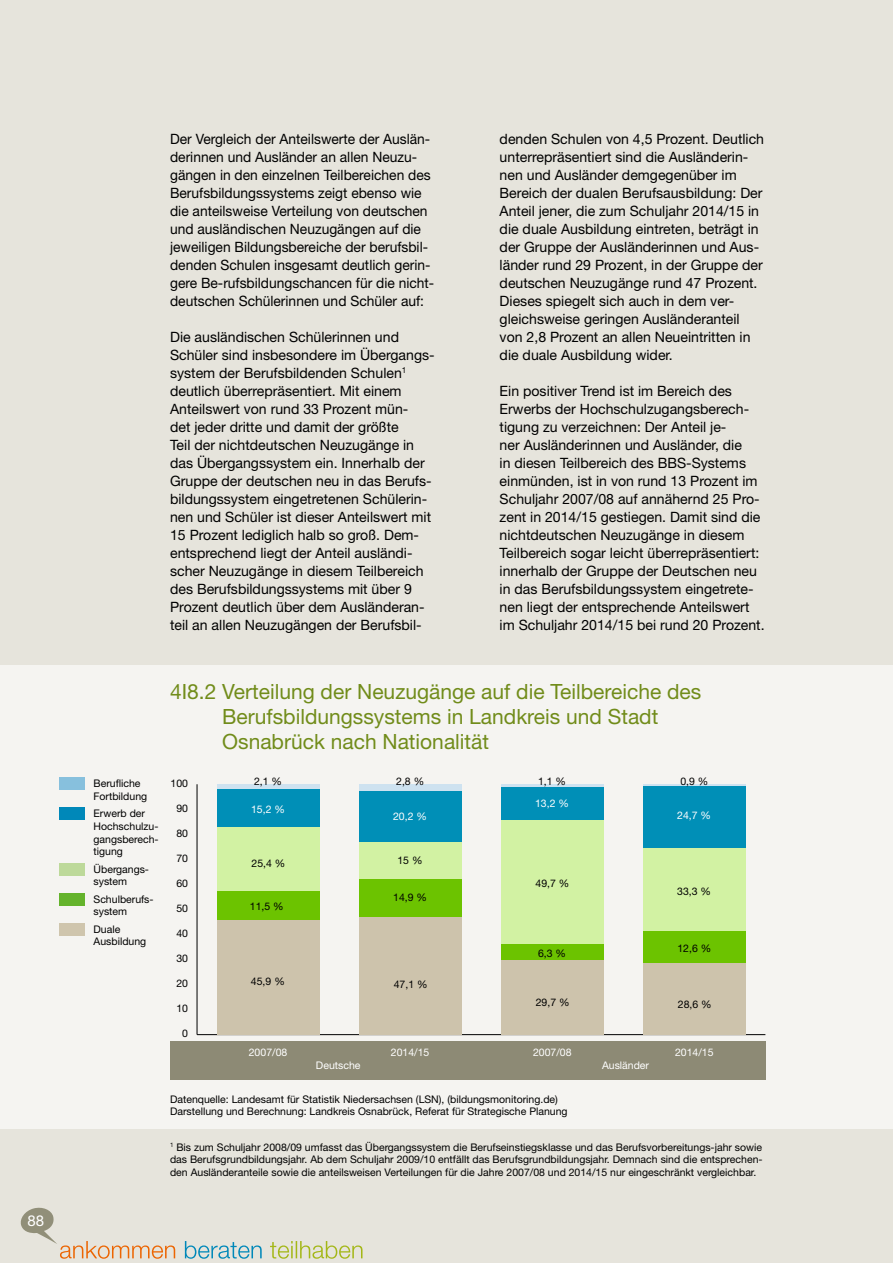
<style>
.page{position:relative;width:893px;height:1263px;background:#e6e4dc}
.page>*{position:absolute;margin:0;border:0;box-sizing:border-box;transform-origin:0 0}
.t1{font:21px/25.2px "Helvetica Neue LT Std";color:#718c1a}
.t2{font:15px "Helvetica Neue LT Std";color:#fff}
.t3{font:14.25px/18px "Helvetica Neue LT Std";color:#000}
.t4{font:10.5px/12.8px "Helvetica Neue LT Std";color:#000}
.t5{font:10.5px "Helvetica Neue";color:#000}
.t6{font:10.5px "Helvetica Neue";color:#fff}
</style>
<div class="page">
<div style="left:0;top:665px;width:893px;height:464px;background:#f5f4f1"></div>
<div style="left:170px;top:1042px;width:595px;height:38px;background:#8d8a75"></div>
<hr style="left:197px;top:1034px;width:568px;height:1px;background:#000">
<hr style="left:197px;top:784px;width:1px;height:251px;background:#000">
<div style="left:217px;top:784px;width:102px;height:5px;background:#cee2f0"></div>
<div style="left:359px;top:784px;width:102px;height:7px;background:#cee2f0"></div>
<hr style="left:501px;top:784px;width:102px;height:3px;background:#cee2f0">
<hr style="left:643px;top:784px;width:102px;height:2px;background:#cee2f0">
<div style="left:217px;top:789px;width:102px;height:38px;background:#008fb7"></div>
<div style="left:359px;top:791px;width:102px;height:51px;background:#008fb7"></div>
<div style="left:501px;top:787px;width:102px;height:33px;background:#008fb7"></div>
<div style="left:643px;top:786px;width:102px;height:62px;background:#008fb7"></div>
<div style="left:217px;top:827px;width:102px;height:64px;background:#d2f2a3"></div>
<div style="left:359px;top:842px;width:102px;height:37px;background:#d2f2a3"></div>
<div style="left:501px;top:820px;width:102px;height:124px;background:#d2f2a3"></div>
<div style="left:643px;top:848px;width:102px;height:83px;background:#d2f2a3"></div>
<div style="left:217px;top:891px;width:102px;height:29px;background:#6cc300"></div>
<div style="left:359px;top:879px;width:102px;height:38px;background:#6cc300"></div>
<div style="left:501px;top:944px;width:102px;height:16px;background:#6cc300"></div>
<div style="left:643px;top:931px;width:102px;height:32px;background:#6cc300"></div>
<div style="left:217px;top:920px;width:102px;height:115px;background:#cdc3ac"></div>
<div style="left:359px;top:917px;width:102px;height:118px;background:#cdc3ac"></div>
<div style="left:501px;top:960px;width:102px;height:75px;background:#cdc3ac"></div>
<div style="left:643px;top:963px;width:102px;height:72px;background:#cdc3ac"></div>
<div style="left:60px;top:777px;width:25px;height:13px;background:#87c0dd"></div>
<div style="left:60px;top:807px;width:25px;height:13px;background:#0088b9"></div>
<div style="left:60px;top:863px;width:25px;height:13px;background:#bdd99a"></div>
<div style="left:60px;top:893px;width:25px;height:13px;background:#64b32c"></div>
<div style="left:60px;top:923px;width:25px;height:13px;background:#cfc5ad"></div>
<svg style="left:270px;top:1241px;width:92px;height:18px"></svg>
<svg style="left:185px;top:1241px;width:77px;height:18px"></svg>
<svg style="left:20px;top:1207px;width:155px;height:52px"></svg>
<p class="t2" style="left:28px;top:1211px;width:18px">88</p>
<p class="t3" style="left:170px;top:130px;width:266px">Der Vergleich der Anteilswerte der Auslän&shy;derinnen und Ausländer an allen Neuzu&shy;gängen in den einzelnen Teilbereichen des Berufsbildungssystems zeigt ebenso wie die anteilsweise Verteilung von deutschen und ausländischen Neuzugängen auf die jeweiligen Bildungsbereiche der berufsbil&shy;denden Schulen insgesamt deutlich gerin&shy;gere Be-rufsbildungschancen für die nicht&shy;deutschen Schülerinnen und Schüler auf:</p>
<p class="t3" style="left:170px;top:328px;width:266px">Die ausländischen Schülerinnen und Schüler sind insbesondere im Übergangs&shy;system der Berufsbildenden Schulen<sup>1 </sup>deutlich überrepräsentiert. Mit einem Anteilswert von rund 33 Prozent mün-<br>det jeder dritte und damit der größte<br>Teil der nichtdeutschen Neuzugänge in das Übergangssystem ein. Innerhalb der Gruppe der deutschen neu in das Berufs&shy;bildungssystem eingetretenen Schülerin&shy;nen und Schüler ist dieser Anteilswert mit 15 Prozent lediglich halb so groß. Dem&shy;entsprechend liegt der Anteil ausländi&shy;scher Neuzugänge in diesem Teilbereich des Berufsbildungssystems mit über 9<br>Prozent deutlich über dem Ausländeran&shy;teil an allen Neuzugängen der Berufsbil-</p>
<p class="t3" style="left:500px;top:130px;width:266px">denden Schulen von 4,5 Prozent. Deutlich unterrepräsentiert sind die Ausländerin&shy;nen und Ausländer demgegenüber im Bereich der dualen Berufsausbildung: Der Anteil jener, die zum Schuljahr 2014/15 in die duale Ausbildung eintreten, beträgt in der Gruppe der Ausländerinnen und Aus&shy;länder rund 29 Prozent, in der Gruppe der deutschen Neuzugänge rund 47 Prozent.<br>Dieses spiegelt sich auch in dem ver&shy;gleichsweise geringen Ausländeranteil von 2,8 Prozent an allen Neueintritten in die duale Ausbildung wider.</p>
<p class="t3" style="left:500px;top:382px;width:266px">Ein positiver Trend ist im Bereich des Erwerbs der Hochschulzugangsberech&shy;tigung zu verzeichnen: Der Anteil je-<br>ner Ausländerinnen und Ausländer, die<br>in diesen Teilbereich des BBS-Systems einmünden, ist in von rund 13 Prozent im Schuljahr 2007/08 auf annähernd 25 Pro&shy;zent in 2014/15 gestiegen. Damit sind die nichtdeutschen Neuzugänge in diesem Teilbereich sogar leicht überrepräsentiert: innerhalb der Gruppe der Deutschen neu in das Berufsbildungssystem eingetrete&shy;nen liegt der entsprechende Anteilswert im Schuljahr 2014/15 bei rund 20 Prozent.</p>
<p class="t4" style="left:94px;top:777px;width:55px">Berufliche<br>Fortbildung</p>
<p class="t4" style="left:94px;top:807px;width:67px">Erwerb der<br>Hochschulzu&shy;gangsberech&shy;tigung</p>
<p class="t4" style="left:94px;top:862px;width:57px">Übergangs&shy;system</p>
<p class="t4" style="left:94px;top:892px;width:62px">Schulberufs&shy;system</p>
<p class="t4" style="left:94px;top:922px;width:54px">Duale<br>Ausbildung</p>
<h1 class="t1" style="left:222px;top:678px;width:481px;text-indent:-52px">4I8.2 Verteilung der Neuzugänge auf die Teilbereiche des<br>Berufsbildungssystems in Landkreis und Stadt<br>Osnabrück nach Nationalität</h1>
<p class="t5" style="left:171px;top:776px;width:19px">100</p>
<p class="t5" style="left:254px;top:775px;width:30px">2,1 %</p>
<p class="t5" style="left:396px;top:775px;width:30px">2,8 %</p>
<p class="t5" style="left:538px;top:775px;width:30px">1,1 %</p>
<p class="t5" style="left:680px;top:775px;width:30px">0,9 %</p>
<p class="t5" style="left:176px;top:802px;width:13px">90</p>
<p class="t6" style="left:251px;top:803px;width:35px">15,2 %</p>
<p class="t6" style="left:393px;top:810px;width:35px">20,2 %</p>
<p class="t6" style="left:535px;top:797px;width:35px">13,2 %</p>
<p class="t6" style="left:677px;top:809px;width:35px">24,7 %</p>
<p class="t5" style="left:176px;top:827px;width:13px">80</p>
<p class="t5" style="left:176px;top:852px;width:13px">70</p>
<p class="t5" style="left:252px;top:857px;width:35px">25,4 %</p>
<p class="t5" style="left:397px;top:854px;width:27px">15 %</p>
<p class="t5" style="left:176px;top:877px;width:13px">60</p>
<p class="t5" style="left:176px;top:902px;width:13px">50</p>
<p class="t5" style="left:250px;top:900px;width:35px">11,5 %</p>
<p class="t5" style="left:393px;top:891px;width:35px">14,9 %</p>
<p class="t5" style="left:536px;top:877px;width:35px">49,7 %</p>
<p class="t5" style="left:677px;top:885px;width:35px">33,3 %</p>
<p class="t5" style="left:176px;top:927px;width:13px">40</p>
<p class="t5" style="left:176px;top:952px;width:13px">30</p>
<p class="t5" style="left:538px;top:947px;width:30px">6,3 %</p>
<p class="t5" style="left:677px;top:942px;width:35px">12,6 %</p>
<p class="t5" style="left:176px;top:977px;width:13px">20</p>
<p class="t5" style="left:251px;top:975px;width:35px">45,9 %</p>
<p class="t5" style="left:394px;top:977px;width:35px">47,1 %</p>
<p class="t5" style="left:176px;top:1002px;width:13px">10</p>
<p class="t5" style="left:536px;top:996px;width:35px">29,7 %</p>
<p class="t5" style="left:678px;top:998px;width:35px">28,6 %</p>
<p class="t5" style="left:182px;top:1027px;width:7px">0</p>
<p class="t6" style="left:249px;top:1046px;width:40px">2007/08</p>
<p class="t6" style="left:391px;top:1046px;width:40px">2014/15</p>
<p class="t6" style="left:533px;top:1046px;width:40px">2007/08</p>
<p class="t6" style="left:675px;top:1046px;width:40px">2014/15</p>
<p class="t6" style="left:316px;top:1059px;width:46px">Deutsche</p>
<p class="t6" style="left:602px;top:1059px;width:49px">Ausländer</p>
<p class="t4" style="left:170px;top:1092px;width:399px">Datenquelle: Landesamt für Statistik Niedersachsen (LSN), (bildungsmonitoring.de)<br>Darstellung und Berechnung: Landkreis Osnabrück, Referat für Strategische Planung</p>
<p class="t4" style="left:170px;top:1140px;width:594px;text-align:justify"><sup>1</sup> Bis zum Schuljahr 2008/09 umfasst das Übergangssystem die Berufseinstiegsklasse und das Berufsvorbereitungs-jahr sowie das Berufsgrundbildungsjahr. Ab dem Schuljahr 2009/10 entfällt das Berufsgrundbildungsjahr. Demnach sind die entsprechen&shy;den Ausländeranteile sowie die anteilsweisen Verteilungen für die Jahre 2007/08 und 2014/15 nur eingeschränkt vergleichbar.</p>
<p class="t5" style="left:236px;top:1149px;width:207px">Erwerb der Hochschulzugangsberechtigung</p>
</div>
